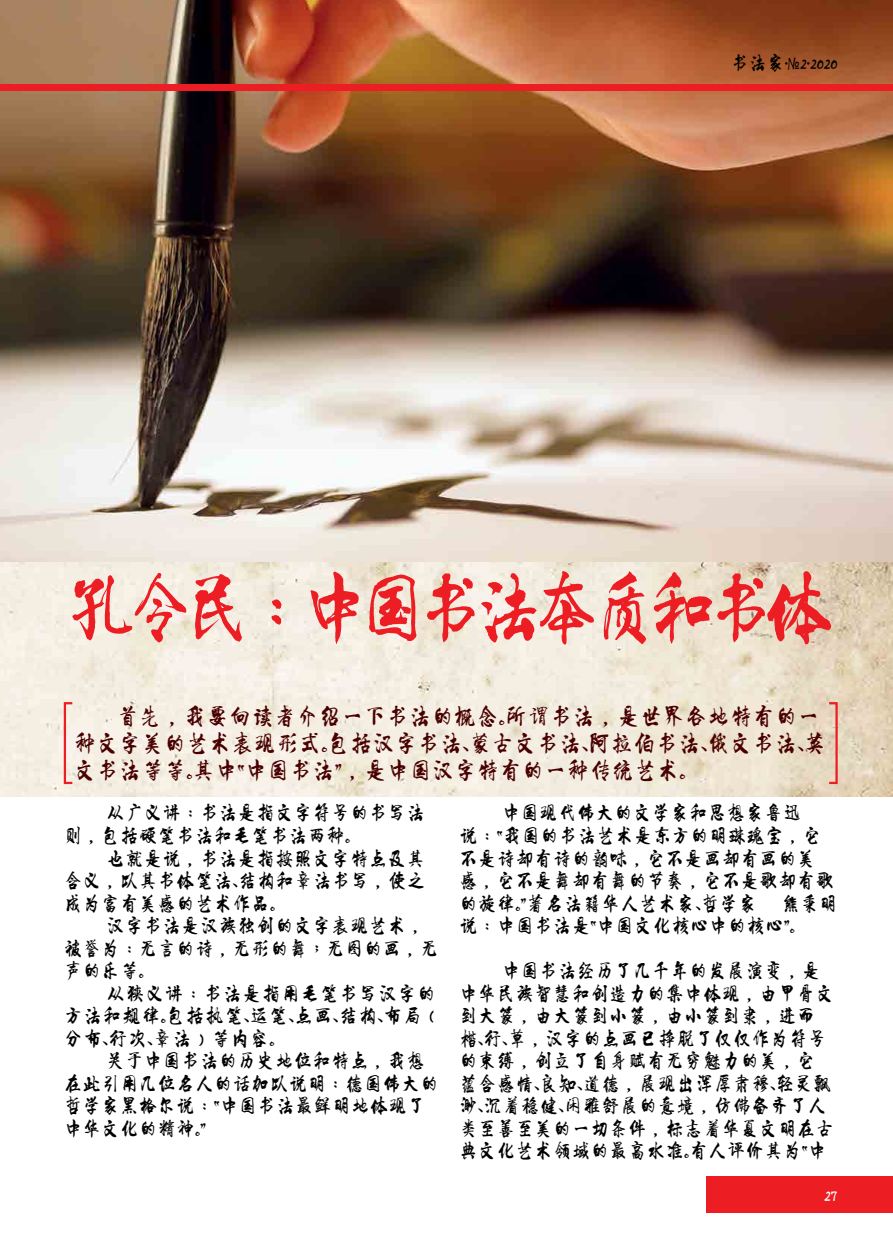
<style>
.page{position:relative;width:893px;height:1234px;background:#fff}
.page>*{position:absolute;margin:0;border:0;box-sizing:border-box;transform-origin:0 0}
.t1{font:73.5px "Li Xu Ke";letter-spacing:-.21em;color:#ed1d24}
.t2{font:22.5px/27px "Li Xu Ke";color:#490000}
.t3{font:18.75px/22.5px "Li Xu Ke";color:#000}
.t4{font:18px "Li Xu Ke";color:#000}
.t5{font:18px "Li Xu Ke";color:#fff}
</style>
<div class="page">
<img style="left:0;top:561px;width:893px;height:236px">
<img style="left:0;top:0;width:893px;height:561px">
<div style="left:64px;top:702px;width:9px;height:81px;border:2px solid #ed1d24"></div>
<div style="left:828px;top:702px;width:10px;height:81px;border:2px solid #ed1d24"></div>
<div style="left:706px;top:1176px;width:187px;height:36px;background:#ed1d24"></div>
<div style="left:0;top:84px;width:893px;height:6px;background:#ed1d24"></div>
<p class="t4" style="left:731px;top:52px;width:108px">书法家•№2•2020</p>
<h1 class="t1" style="left:66px;top:566px;width:772px">孔令民：中国书法本质和书体</h1>
<p class="t2" style="left:74px;top:703px;width:754px;text-indent:43px">首先，我要向读者介绍一下书法的概念。所谓书法，是世界各地特有的一种文字美的艺术表现形式。包括汉字书法、蒙古文书法、阿拉伯书法、俄文书法、英文书法等等。其中“中国书法”，是中国汉字特有的一种传统艺术。</p>
<p class="t3" style="left:64px;top:802px;width:363px;text-indent:43px">从广义讲：书法是指文字符号的书写法则，包括硬笔书法和毛笔书法两种。</p>
<p class="t3" style="left:64px;top:847px;width:363px;text-align:justify;text-indent:43px">也就是说，书法是指按照文字特点及其含义，以其书体笔法、结构和章法书写，使之成为富有美感的艺术作品。</p>
<p class="t3" style="left:64px;top:914px;width:377px;text-indent:43px">汉字书法是汉族独创的文字表现艺术，被誉为：无言的诗，无形的舞；无图的画，无声的乐等。</p>
<p class="t3" style="left:64px;top:982px;width:379px;text-indent:43px">从狭义讲：书法是指用毛笔书写汉字的方法和规律。包括执笔、运笔、点画、结构、布局（分布、行次、章法）等内容。</p>
<p class="t3" style="left:64px;top:1049px;width:377px;text-indent:43px">关于中国书法的历史地位和特点，我想在此引用几位名人的话加以说明：德国伟大的哲学家黑格尔说：“中国书法最鲜明地体现了中华文化的精神。”</p>
<p class="t3" style="left:459px;top:802px;width:376px;text-indent:43px">中国现代伟大的文学家和思想家鲁迅<br>说：“我国的书法艺术是东方的明珠瑰宝，它不是诗却有诗的韵味，它不是画却有画的美感，它不是舞却有舞的节奏，它不是歌却有歌的旋律。”著名法籍华人艺术家、哲学家</p>
<p class="t3" style="left:459px;top:892px;width:380px;text-indent:322px">熊秉明说：中国书法是“中国文化核心中的核心”。</p>
<p class="t3" style="left:459px;top:959px;width:376px;text-indent:43px">中国书法经历了几千年的发展演变，是中华民族智慧和创造力的集中体现，由甲骨文到大篆，由大篆到小篆，由小篆到隶，进而楷、行、草，汉字的点画已挣脱了仅仅作为符号的束缚，创立了自身赋有无穷魅力的美，它蕴含感情、良知、道德，展现出浑厚肃穆、轻灵飘渺、沉着稳健、闲雅舒展的意境，仿佛备齐了人类至善至美的一切条件，标志着华夏文明在古典文化艺术领域的最高水准。有人评价其为“中</p>
<p class="t5" style="left:824px;top:1184px;width:15px">27</p>
</div>
